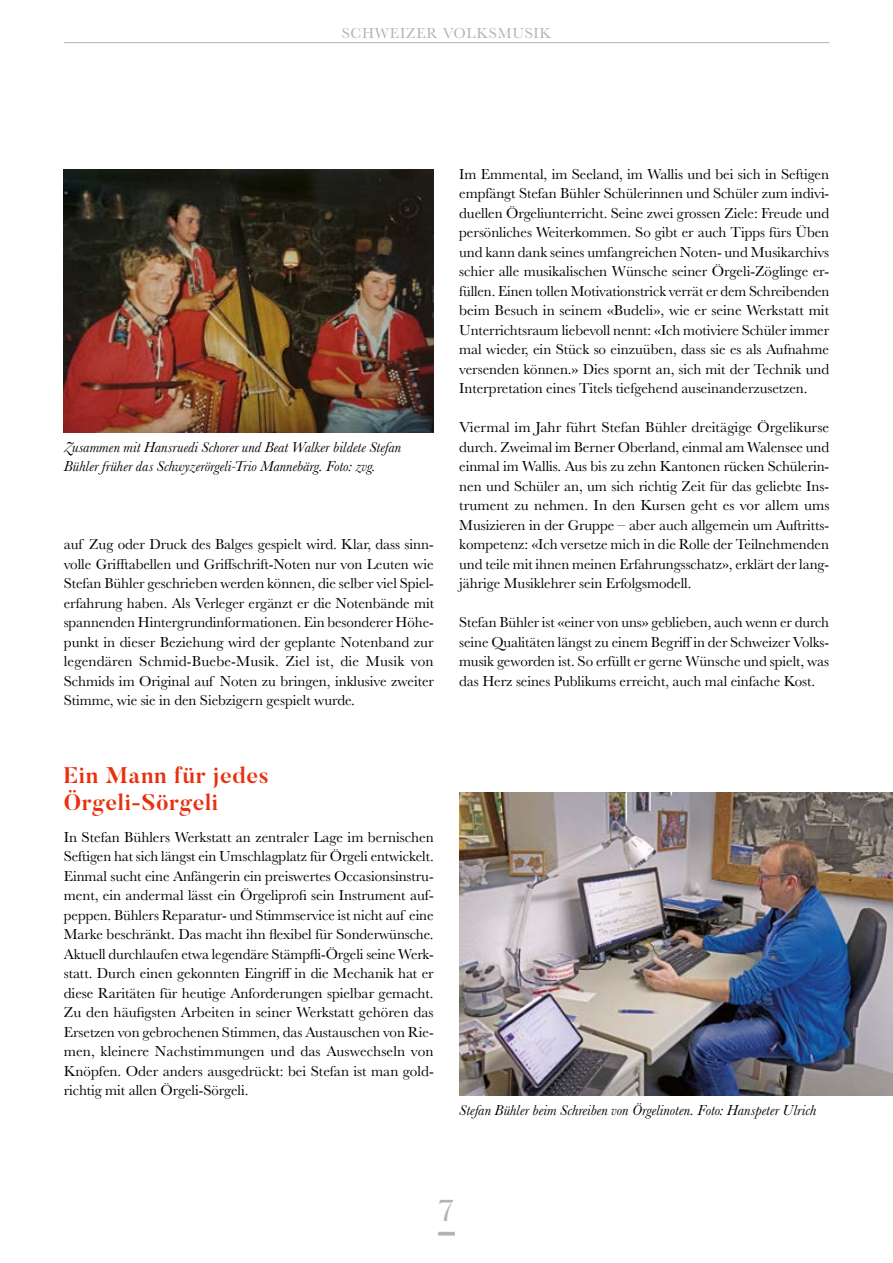
<style>
.page{position:relative;width:893px;height:1263px;background:#fff}
.page>*{position:absolute;margin:0;border:0;box-sizing:border-box;transform-origin:0 0}
.t1{font:30px "Butler";color:#b1b4b4}
.t2{font:700 22.5px/27px "Butler";letter-spacing:.03em;color:#e9300e}
.t3{font:15px/19.5px "Baskerville";letter-spacing:-.005em;color:#000;text-align:justify}
.t4{font:italic 15px/19.5px "Baskerville";letter-spacing:.005em;color:#000}
.t5{font:15px "Baskerville";letter-spacing:.05em;color:#b1b4b4}
</style>
<div class="page">
<hr style="left:438px;top:1232px;width:17px;height:3px;background:#b1b4b4">
<img style="left:64px;top:169px;width:370px;height:263px">
<img style="left:459px;top:793px;width:434px;height:302px">
<hr style="left:64px;top:42px;width:765px;height:1px;background:#b1b4b4">
<p class="t5" style="left:342px;top:25px;width:211px">SCHWEIZER VOLKSMUSIK</p>
<p class="t4" style="left:64px;top:437px;width:339px">Zusammen mit Hansruedi Schorer und Beat Walker bildete Stefan<br>Bühler früher das Schwyzerörgeli-Trio Mannebärg. Foto: zvg.</p>
<p class="t3" style="left:64px;top:535px;width:372px">auf Zug oder Druck des Balges gespielt wird. Klar, dass sinn&shy;volle Grifftabellen und Griffschrift-Noten nur von Leuten wie Stefan Bühler geschrieben werden können, die selber viel Spiel&shy;erfahrung haben. Als Verleger ergänzt er die Notenbände mit spannenden Hintergrundinformationen. Ein besonderer Höhe&shy;punkt in dieser Beziehung wird der geplante Notenband zur legendären Schmid-Buebe-Musik. Ziel ist, die Musik von Schmids im Original auf Noten zu bringen, inklusive zweiter Stimme, wie sie in den Siebzigern gespielt wurde.</p>
<h2 class="t2" style="left:64px;top:762px;width:206px">Ein Mann für jedes<br>Örgeli-Sörgeli</h2>
<p class="t3" style="left:64px;top:827px;width:372px">In Stefan Bühlers Werkstatt an zentraler Lage im bernischen Seftigen hat sich längst ein Umschlagplatz für Örgeli entwickelt.<br>Einmal sucht eine Anfängerin ein preiswertes Occasionsinstru&shy;ment, ein andermal lässt ein Örgeliprofi sein Instrument auf&shy;peppen. Bühlers Reparatur- und Stimmservice ist nicht auf eine Marke beschränkt. Das macht ihn flexibel für Sonderwünsche.<br>Aktuell durchlaufen etwa legendäre Stämpfli-Örgeli seine Werk&shy;statt. Durch einen gekonnten Eingriff in die Mechanik hat er diese Raritäten für heutige Anforderungen spielbar gemacht.<br>Zu den häufigsten Arbeiten in seiner Werkstatt gehören das Ersetzen von gebrochenen Stimmen, das Austauschen von Rie&shy;men, kleinere Nachstimmungen und das Auswechseln von Knöpfen. Oder anders ausgedrückt: bei Stefan ist man gold&shy;richtig mit allen Örgeli-Sörgeli.</p>
<p class="t3" style="left:459px;top:164px;width:371px">Im Emmental, im Seeland, im Wallis und bei sich in Seftigen empfängt Stefan Bühler Schülerinnen und Schüler zum indivi&shy;duellen Örgeliunterricht. Seine zwei grossen Ziele: Freude und persönliches Weiterkommen. So gibt er auch Tipps fürs Üben und kann dank seines umfangreichen Noten- und Musikarchivs schier alle musikalischen Wünsche seiner Örgeli-Zöglinge er&shy;füllen. Einen tollen Motivationstrick verrät er dem Schreibenden beim Besuch in seinem «Budeli», wie er seine Werkstatt mit Unterrichtsraum liebevoll nennt: «Ich motiviere Schüler immer mal wieder, ein Stück so einzuüben, dass sie es als Aufnahme versenden können.» Dies spornt an, sich mit der Technik und Interpretation eines Titels tiefgehend auseinanderzusetzen.</p>
<p class="t3" style="left:459px;top:418px;width:372px">Viermal im Jahr führt Stefan Bühler dreitägige Örgelikurse durch. Zweimal im Berner Oberland, einmal am Walensee und einmal im Wallis. Aus bis zu zehn Kantonen rücken Schülerin&shy;nen und Schüler an, um sich richtig Zeit für das geliebte Ins&shy;trument zu nehmen. In den Kursen geht es vor allem ums Musizieren in der Gruppe – aber auch allgemein um Auftritts&shy;kompetenz: «Ich versetze mich in die Rolle der Teilnehmenden und teile mit ihnen meinen Erfahrungsschatz», erklärt der lang&shy;jährige Musiklehrer sein Erfolgsmodell.</p>
<p class="t3" style="left:459px;top:613px;width:371px">Stefan Bühler ist «einer von uns» geblieben, auch wenn er durch seine Qualitäten längst zu einem Begriff in der Schweizer Volks&shy;musik geworden ist. So erfüllt er gerne Wünsche und spielt, was das Herz seines Publikums erreicht, auch mal einfache Kost.</p>
<p class="t4" style="left:459px;top:1100px;width:359px">Stefan Bühler beim Schreiben von Örgelinoten. Foto: Hanspeter Ulrich</p>
<h1 class="t1" style="left:438px;top:1192px;width:18px">7</h1>
</div>
